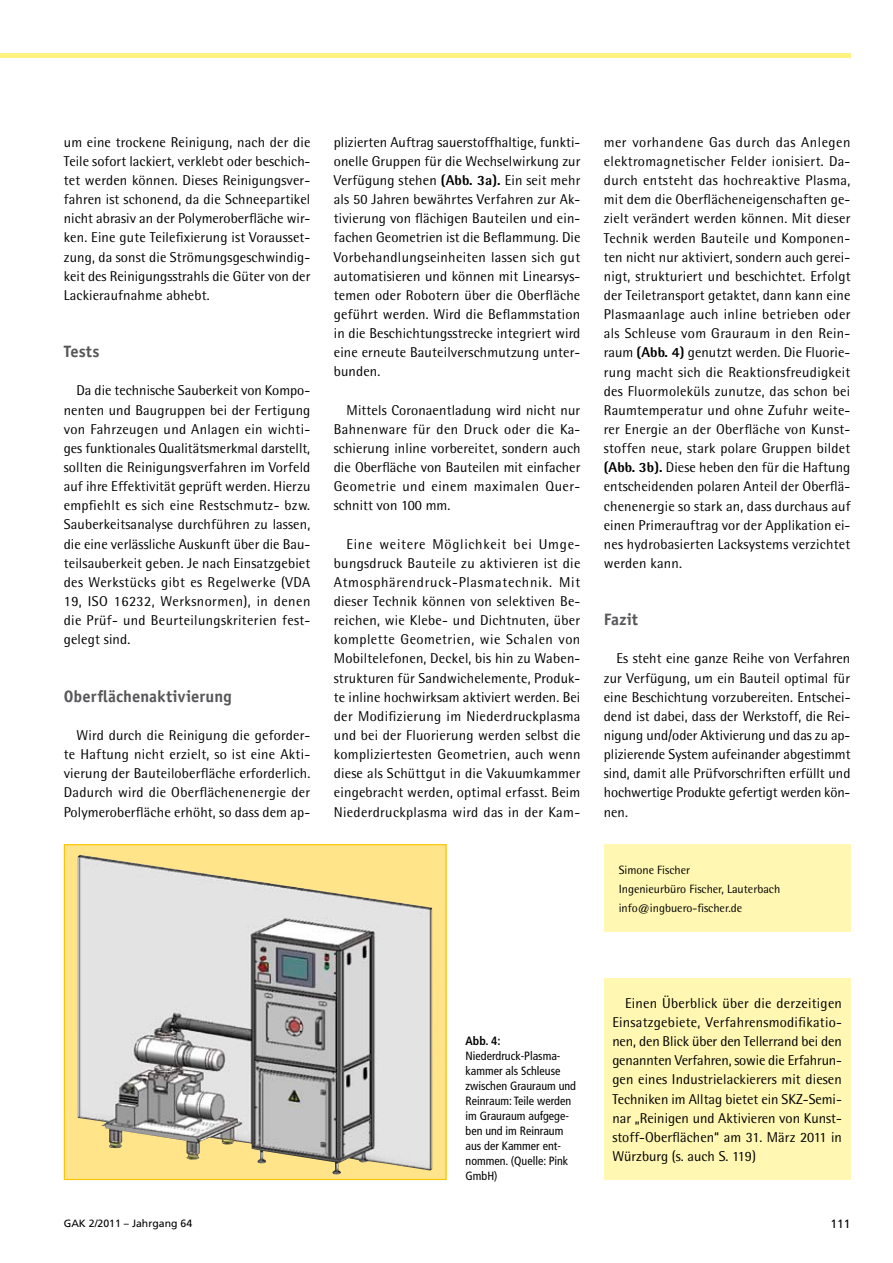
<style>
.page{position:relative;width:893px;height:1263px;background:#fff}
.page>*{position:absolute;margin:0;border:0;box-sizing:border-box;transform-origin:0 0}
.t1{font:700 16.5px "Officina Sans";letter-spacing:.005em;color:#57575a}
.t2{font:14.25px/19.2px "Rotis Semi Sans";letter-spacing:.01em;color:#000;text-align:justify}
.t3{font:condensed 12px/15px "Frutiger";color:#000}
.t4{font:12px/19.2px "Rotis Semi Sans";color:#000}
.t5{font:700 condensed 12px "Frutiger";color:#000}
.t6{font:12px "Frutiger";color:#000}
.t7{font:10.5px "Frutiger";color:#000}
.s1{font-weight:800}
</style>
<div class="page">
<hr style="left:0;top:53px;width:850px;height:4px;background:#fff281">
<div style="left:604px;top:978px;width:246px;height:202px;background:#fff7b2"></div>
<div style="left:64px;top:844px;width:382px;height:336px;background:#ffe489"></div>
<img style="left:78px;top:855px;width:354px;height:320px">
<div style="left:64px;top:844px;width:382px;height:336px;border:1px solid #fcc300"></div>
<div style="left:604px;top:844px;width:246px;height:87px;background:#fff7b2"></div>
<p class="t2" style="left:64px;top:132px;width:248px">um eine trockene Reinigung, nach der die Teile sofort lackiert, verklebt oder beschich&shy;tet werden können. Dieses Reinigungsver&shy;fahren ist schonend, da die Schneepartikel nicht abrasiv an der Polymeroberfläche wir&shy;ken. Eine gute Teilefixierung ist Vorausset&shy;zung, da sonst die Strömungsgeschwindig&shy;keit des Reinigungsstrahls die Güter von der Lackieraufnahme abhebt.</p>
<p class="t1" style="left:64px;top:341px;width:37px">Tests</p>
<p class="t2" style="left:64px;top:381px;width:248px;text-indent:13px">Da die technische Sauberkeit von Kompo&shy;nenten und Baugruppen bei der Fertigung von Fahrzeugen und Anlagen ein wichti&shy;ges funktionales Qualitätsmerkmal darstellt, sollten die Reinigungsverfahren im Vorfeld auf ihre Effektivität geprüft werden. Hierzu empfiehlt es sich eine Restschmutz- bzw.<br>Sauberkeitsanalyse durchführen zu lassen, die eine verlässliche Auskunft über die Bau&shy;teilsauberkeit geben. Je nach Einsatzgebiet des Werkstücks gibt es Regelwerke (VDA 19, ISO 16232, Werksnormen), in denen die Prüf- und Beurteilungskriterien fest&shy;gelegt sind.</p>
<p class="t1" style="left:64px;top:686px;width:169px">Oberflächenaktivierung</p>
<p class="t2" style="left:64px;top:725px;width:248px;text-indent:13px">Wird durch die Reinigung die geforder&shy;te Haftung nicht erzielt, so ist eine Akti&shy;vierung der Bauteiloberfläche erforderlich.<br>Dadurch wird die Oberflächenenergie der Polymeroberfläche erhöht, so dass dem ap-</p>
<p class="t2" style="left:334px;top:132px;width:248px">plizierten Auftrag sauerstoffhaltige, funkti&shy;onelle Gruppen für die Wechselwirkung zur Verfügung stehen <span class="s1">(Abb. 3a).</span> Ein seit mehr als 50 Jahren bewährtes Verfahren zur Ak&shy;tivierung von flächigen Bauteilen und ein&shy;fachen Geometrien ist die Beflammung. Die Vorbehandlungseinheiten lassen sich gut automatisieren und können mit Linearsys&shy;temen oder Robotern über die Oberfläche geführt werden. Wird die Beflammstation in die Beschichtungsstrecke integriert wird eine erneute Bauteilverschmutzung unter&shy;bunden.</p>
<p class="t2" style="left:334px;top:400px;width:248px;text-indent:13px">Mittels Coronaentladung wird nicht nur Bahnenware für den Druck oder die Ka&shy;schierung inline vorbereitet, sondern auch die Oberfläche von Bauteilen mit einfacher Geometrie und einem maximalen Quer&shy;schnitt von 100 mm.</p>
<p class="t2" style="left:334px;top:534px;width:248px;text-indent:13px">Eine weitere Möglichkeit bei Umge&shy;bungsdruck Bauteile zu aktivieren ist die Atmosphärendruck-Plasmatechnik. Mit dieser Technik können von selektiven Be&shy;reichen, wie Klebe- und Dichtnuten, über komplette Geometrien, wie Schalen von Mobiltelefonen, Deckel, bis hin zu Waben&shy;strukturen für Sandwichelemente, Produk&shy;te inline hochwirksam aktiviert werden. Bei der Modifizierung im Niederdruckplasma und bei der Fluorierung werden selbst die kompliziertesten Geometrien, auch wenn diese als Schüttgut in die Vakuumkammer eingebracht werden, optimal erfasst. Beim Niederdruckplasma wird das in der Kam-</p>
<p class="t2" style="left:604px;top:132px;width:248px">mer vorhandene Gas durch das Anlegen elektromagnetischer Felder ionisiert. Da&shy;durch entsteht das hochreaktive Plasma, mit dem die Oberflächeneigenschaften ge&shy;zielt verändert werden können. Mit dieser Technik werden Bauteile und Komponen&shy;ten nicht nur aktiviert, sondern auch gerei&shy;nigt, strukturiert und beschichtet. Erfolgt der Teiletransport getaktet, dann kann eine Plasmaanlage auch inline betrieben oder als Schleuse vom Grauraum in den Rein&shy;raum <span class="s1">(Abb. 4)</span> genutzt werden. Die Fluorie&shy;rung macht sich die Reaktionsfreudigkeit des Fluormoleküls zunutze, das schon bei Raumtemperatur und ohne Zufuhr weite&shy;rer Energie an der Oberfläche von Kunst&shy;stoffen neue, stark polare Gruppen bildet <span class="s1">(Abb. 3b).</span> Diese heben den für die Haftung entscheidenden polaren Anteil der Oberflä&shy;chenenergie so stark an, dass durchaus auf einen Primerauftrag vor der Applikation ei&shy;nes hydrobasierten Lacksystems verzichtet werden kann.</p>
<p class="t1" style="left:604px;top:609px;width:36px">Fazit</p>
<p class="t2" style="left:604px;top:649px;width:248px;text-indent:13px">Es steht eine ganze Reihe von Verfahren zur Verfügung, um ein Bauteil optimal für eine Beschichtung vorzubereiten. Entschei&shy;dend ist dabei, dass der Werkstoff, die Rei&shy;nigung und/oder Aktivierung und das zu ap&shy;plizierende System aufeinander abgestimmt sind, damit alle Prüfvorschriften erfüllt und hochwertige Produkte gefertigt werden kön&shy;nen.</p>
<p class="t4" style="left:619px;top:860px;width:163px">Simone Fischer<br>Ingenieurbüro Fischer, Lauterbach info@ingbuero-fischer.de</p>
<p class="t5" style="left:466px;top:1034px;width:36px">Abb. 4:</p>
<p class="t3" style="left:466px;top:1048px;width:112px">Niederdruck-Plasma&shy;kammer als Schleuse zwischen Grauraum und<br>Reinraum: Teile werden im Grauraum aufgege&shy;ben und im Reinraum aus der Kammer ent&shy;nommen. (Quelle: Pink<br>GmbH)</p>
<p class="t2" style="left:612px;top:993px;width:231px;text-indent:13px">Einen Überblick über die derzeitigen Einsatzgebiete, Verfahrensmodifikatio&shy;nen, den Blick über den Tellerrand bei den genannten Verfahren, sowie die Erfahrun&shy;gen eines Industrielackierers mit diesen Techniken im Alltag bietet ein SKZ-Semi&shy;nar „Reinigen und Aktivieren von Kunst&shy;stoff-Oberflächen“ am 31. März 2011 in Würzburg (s. auch S. 119)</p>
<p class="t7" style="left:64px;top:1217px;width:130px">GAK 2/2011 – Jahrgang 64</p>
<p class="t6" style="left:830px;top:1216px;width:22px">111</p>
</div>
